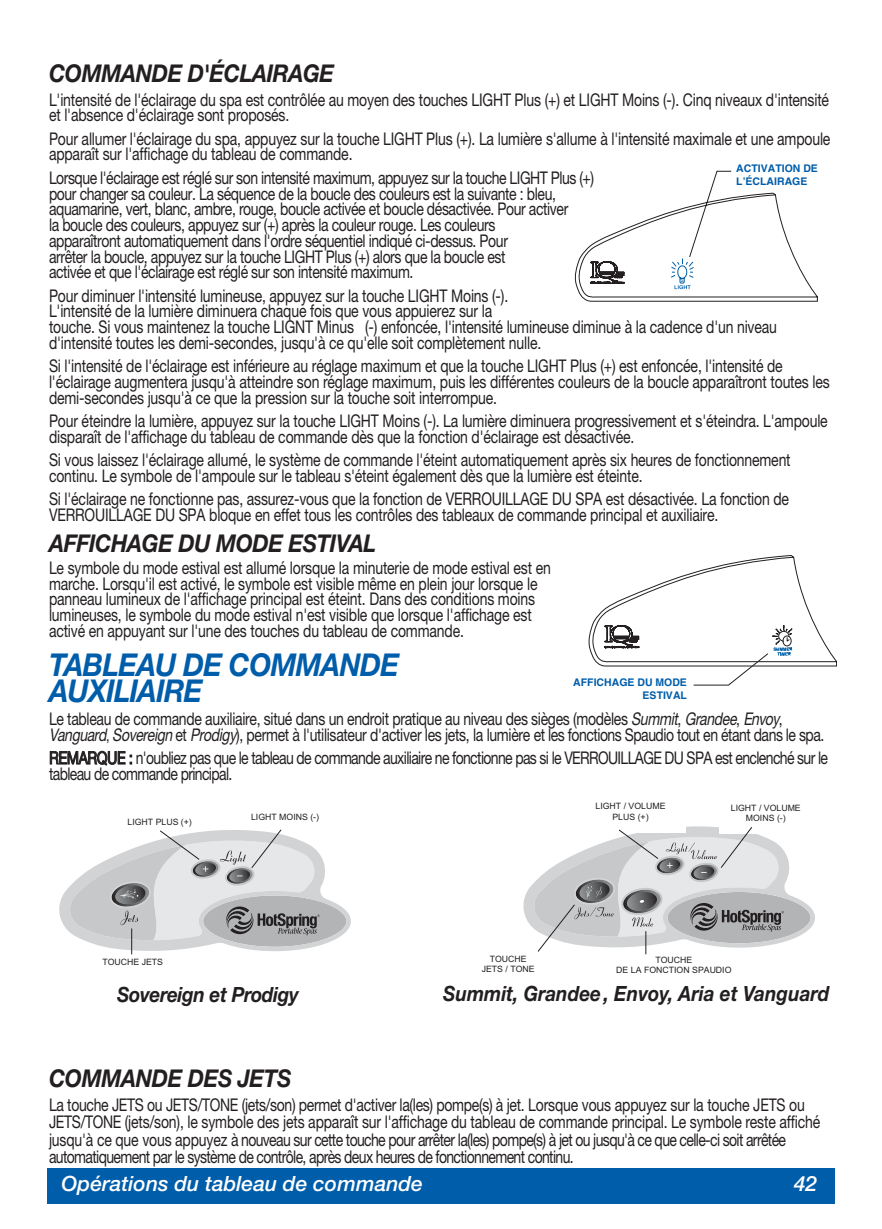
<style>
.page{position:relative;width:882px;height:1229px;background:#fff}
.page>*{position:absolute;margin:0;border:0;box-sizing:border-box;transform-origin:0 0}
.t1{font:italic 700 31.5px/26.2px "Helvetica Neue";letter-spacing:-.02em;color:#005daa;scale:.9 1}
.t2{font:italic 700 24.5px "Helvetica Neue";letter-spacing:-.015em;color:#231f20;scale:.9 1}
.t3{font:italic 700 21px "Helvetica Neue";color:#231f20;scale:.9 1}
.t4{font:italic 500 21px "Helvetica Neue";color:#fff}
.t5{font:17.5px/15.8px "Helvetica Neue";letter-spacing:-.01em;color:#231f20;scale:.8 1}
.t6{font:17.5px/15.8px "Helvetica Neue";letter-spacing:-.03em;color:#231f20;scale:.8 1}
.t7{font:17.5px/15.8px "Helvetica Neue";letter-spacing:-.045em;color:#231f20;scale:.8 1}
.t8{font:700 10.5px/12.6px "Helvetica";color:#005daa;text-align:right}
.t9{font:8.75px/10.5px "Arial MS";color:#231f20;text-align:center}
.s1{font-style:italic}
.s2{font-size:15.75px}
</style>
<div class="page">
<div style="left:47px;top:1167px;width:788px;height:36px;background:#005daa"></div>
<svg style="left:589px;top:555px;width:248px;height:130px"></svg>
<svg style="left:574px;top:170px;width:244px;height:132px"></svg>
<div style="left:735px;top:163px;width:102px;height:27px;background:#fff"></div>
<svg style="left:59px;top:849px;width:72px;height:101px"></svg>
<svg style="left:131px;top:829px;width:393px;height:125px"></svg>
<svg style="left:524px;top:826px;width:291px;height:128px"></svg>
<h2 class="t2" style="left:49px;top:65px;width:319px">COMMANDE D'ÉCLAIRAGE</h2>
<p class="t5" style="left:49px;top:93px;width:977px">L'intensité de l'éclairage du spa est contrôlée au moyen des touches LIGHT Plus (+) et LIGHT Moins (-). Cinq niveaux d'intensité et l'absence d'éclairage sont proposés.</p>
<p class="t5" style="left:49px;top:132px;width:978px">Pour allumer l'éclairage du spa, appuyez sur la touche LIGHT Plus (+). La lumière s'allume à l'intensité maximale et une ampoule apparaît sur l'affichage du tableau de commande.</p>
<p class="t6" style="left:49px;top:171px;width:683px">Lorsque l'éclairage est réglé sur son intensité maximum, appuyez sur la touche LIGHT Plus (+) pour changer sa couleur. La séquence de la boucle des couleurs est la suivante : bleu, aquamarine, vert, blanc, ambre, rouge, boucle activée et boucle désactivée. Pour activer<br>la boucle des couleurs, appuyez sur (+) après la couleur rouge. Les couleurs<br>apparaîtront automatiquement dans l'ordre séquentiel indiqué ci-dessus. Pour<br>arrêter la boucle, appuyez sur la touche LIGHT Plus (+) alors que la boucle est<br>activée et que l'éclairage est réglé sur son intensité maximum.</p>
<p class="t5" style="left:49px;top:289px;width:912px">Pour diminuer l'intensité lumineuse, appuyez sur la touche LIGHT Moins (-).<br>L'intensité de la lumière diminuera chaque fois que vous appuierez sur la<br>touche. Si vous maintenez la touche LIGNT Minus (-) enfoncée, l'intensité lumineuse diminue à la cadence d'un niveau d'intensité toutes les demi-secondes, jusqu'à ce qu'elle soit complètement nulle.</p>
<p class="t5" style="left:49px;top:360px;width:977px">Si l'intensité de l'éclairage est inférieure au réglage maximum et que la touche LIGHT Plus (+) est enfoncée, l'intensité de l'éclairage augmentera jusqu'à atteindre son réglage maximum, puis les différentes couleurs de la boucle apparaîtront toutes les demi-secondes jusqu'à ce que la pression sur la touche soit interrompue.</p>
<p class="t5" style="left:49px;top:414px;width:975px">Pour éteindre la lumière, appuyez sur la touche LIGHT Moins (-). La lumière diminuera progressivement et s'éteindra. L'ampoule disparaît de l'affichage du tableau de commande dès que la fonction d'éclairage est désactivée.</p>
<p class="t5" style="left:49px;top:454px;width:929px">Si vous laissez l'éclairage allumé, le système de commande l'éteint automatiquement après six heures de fonctionnement continu. Le symbole de l'ampoule sur le tableau s'éteint également dès que la lumière est éteinte.</p>
<p class="t5" style="left:49px;top:493px;width:927px">Si l'éclairage ne fonctionne pas, assurez-vous que la fonction de VERROUILLAGE DU SPA est désactivée. La fonction de<br>VERROUILLAGE DU SPA bloque en effet tous les contrôles des tableaux de commande principal et auxiliaire.</p>
<h2 class="t2" style="left:49px;top:534px;width:365px">AFFICHAGE DU MODE ESTIVAL</h2>
<p class="t5" style="left:49px;top:561px;width:629px">Le symbole du mode estival est allumé lorsque la minuterie de mode estival est en marche. Lorsqu'il est activé, le symbole est visible même en plein jour lorsque le panneau lumineux de l'affichage principal est éteint. Dans des conditions moins lumineuses, le symbole du mode estival n'est visible que lorsque l'affichage est activé en appuyant sur l'une des touches du tableau de commande.</p>
<h1 class="t1" style="left:49px;top:654px;width:391px">TABLEAU DE COMMANDE<br>AUXILIAIRE</h1>
<p class="t5" style="left:49px;top:713px;width:971px">Le tableau de commande auxiliaire, situé dans un endroit pratique au niveau des sièges (modèles <span class="s1">Summit</span>, <span class="s1">Grandee</span>, <span class="s1">Envoy</span>,<br><span class="s1">Vanguard</span><span class="s2">,</span> <span class="s1">Sovereign</span>et <span class="s1">Prodigy</span>), permet à l'utilisateur d'activer les jets, la lumière et les fonctions Spaudio tout en étant dans le spa.</p>
<p class="t7" style="left:49px;top:752px;width:975px">REMARQUE : n'oubliez pas que le tableau de commande auxiliaire ne fonctionne pas si le VERROUILLAGE DU SPA est enclenché sur le tableau de commande principal.</p>
<p class="t8" style="left:736px;top:163px;width:83px;text-align:left">ACTIVATION DE<br>L’ÉCLAIRAGE</p>
<p class="t8" style="left:573px;top:677px;width:115px">AFFICHAGE DU MODE<br>ESTIVAL</p>
<p class="t9" style="left:127px;top:818px;width:66px">LIGHT PLUS (+)</p>
<p class="t9" style="left:102px;top:957px;width:62px">TOUCHE JETS</p>
<p class="t9" style="left:251px;top:813px;width:70px">LIGHT MOINS (-)</p>
<p class="t9" style="left:482px;top:954px;width:54px">TOUCHE<br>JETS / TONE</p>
<p class="t9" style="left:596px;top:802px;width:72px">LIGHT / VOLUME<br>PLUS (+)</p>
<p class="t9" style="left:731px;top:803px;width:72px">LIGHT / VOLUME<br>MOINS (-)</p>
<p class="t9" style="left:616px;top:955px;width:117px">TOUCHE<br>DE LA FONCTION SPAUDIO</p>
<p class="t3" style="left:117px;top:986px;width:203px">Sovereign et Prodigy</p>
<p class="t3" style="left:443px;top:986px;width:431px">Summit, Grandee , Envoy, Aria et Vanguard</p>
<h2 class="t2" style="left:49px;top:1069px;width:271px">COMMANDE DES JETS</h2>
<p class="t5" style="left:49px;top:1097px;width:966px;line-height:17.5px">La touche JETS ou JETS/TONE (jets/son) permet d'activer la(les) pompe(s) à jet. Lorsque vous appuyez sur la touche JETS ou JETS/TONE (jets/son), le symbole des jets apparaît sur l'affichage du tableau de commande principal. Le symbole reste affiché jusqu'à ce que vous appuyez à nouveau sur cette touche pour arrêter la(les) pompe(s) à jet ou jusqu'à ce que celle-ci soit arrêtée automatiquement par le système de contrôle, après deux heures de fonctionnement continu.</p>
<p class="t4" style="left:794px;top:1176px;width:25px">42</p>
<p class="t4" style="left:62px;top:1176px;width:363px">Opérations du tableau de commande</p>
</div>
